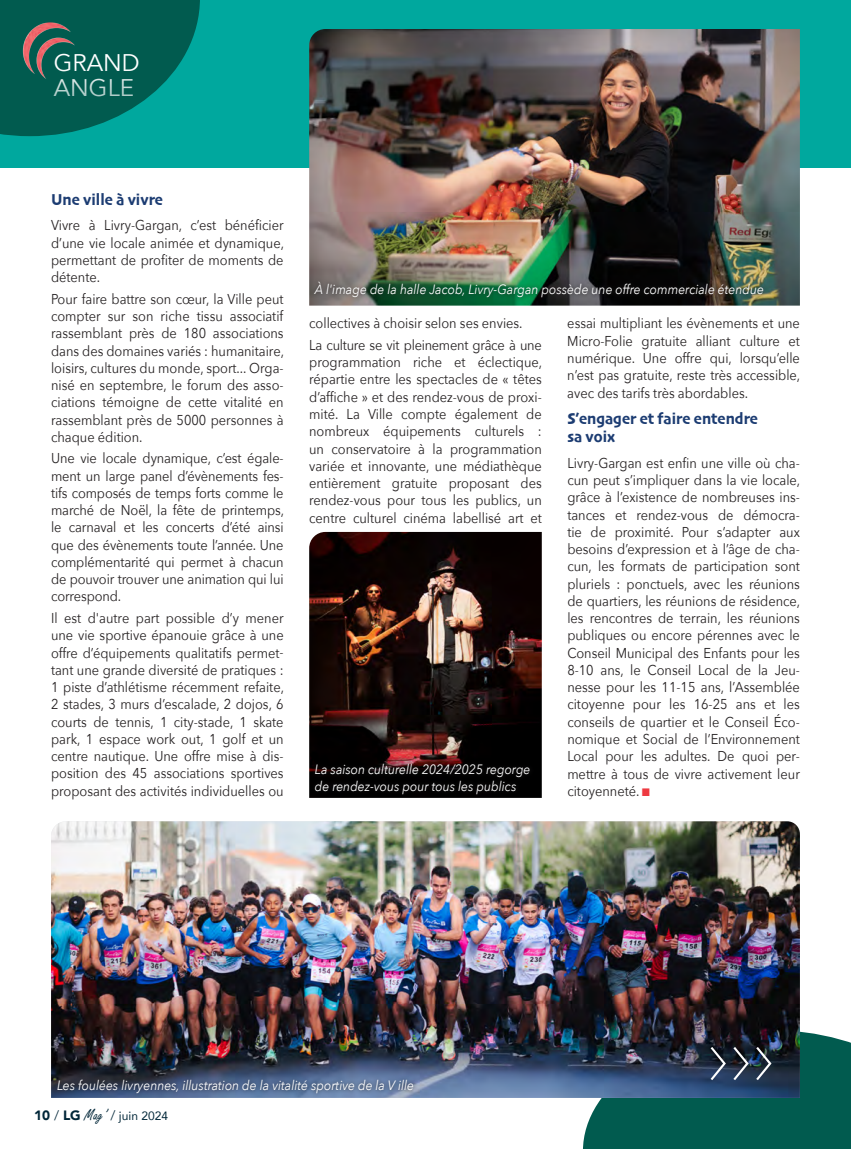
<style>
.page{position:relative;width:851px;height:1149px;background:#fff}
.page>*{position:absolute;margin:0;border:0;box-sizing:border-box;transform-origin:0 0}
.t1{font:100 71.85px "Meta Pro";color:#fff}
.t2{font:24px/25.5px "Avenir";color:#fff}
.t3{font:16.5px/18px "Skia";color:#1c3c72;scale:.9 1}
.t4{font:14.25px/17.2px "Avenir Next";color:#231f20;text-align:justify;scale:.9 1}
.t5{font:italic 13.5px/16.2px "Avenir Next";color:#fff;scale:.9 1}
.t6{font:12px "Avenir";color:#002638}
.s1{font-family:"Monotype Sorts";font-size:10.5px;color:#ee3a41}
.s2{font-weight:900;font-size:13.5px}
.s3{font-weight:300;font-size:13.5px}
.s4{font-family:"Freestyle Script";font-size:16.5px}
</style>
<div class="page">
<div style="left:0;top:0;width:850px;height:167px;background:#00a89e"></div>
<div style="left:583px;top:1029px;width:267px;height:119px;background:#015b4f"></div>
<img style="left:51px;top:821px;width:748px;height:276px">
<img style="left:309px;top:531px;width:232px;height:266px">
<img style="left:309px;top:29px;width:490px;height:276px">
<svg style="left:53px;top:1074px;width:365px;height:23px;background:#4b5d7e"></svg>
<img style="left:310px;top:277px;width:457px;height:25px">
<svg style="left:311px;top:759px;width:223px;height:38px;background:#0b0505"></svg>
<svg style="left:0;top:0;width:200px;height:136px"></svg>
<img style="left:21px;top:22px;width:65px;height:58px">
<h2 class="t2" style="left:54px;top:50px;width:87px">GRAND<br>ANGLE</h2>
<p class="t3" style="left:51px;top:191px;width:126px">Une ville à vivre</p>
<p class="t4" style="left:51px;top:216px;width:260px">Vivre à Livry-Gargan, c’est bénéficier d’une vie locale animée et dynamique, permettant de profiter de moments de détente.</p>
<p class="t4" style="left:51px;top:289px;width:260px">Pour faire battre son cœur, la Ville peut compter sur son riche tissu associatif rassemblant près de 180 associations dans des domaines variés : humanitaire, loisirs, cultures du monde, sport... Orga&shy;nisé en septembre, le forum des asso&shy;ciations témoigne de cette vitalité en rassemblant près de 5000 personnes à chaque édition.</p>
<p class="t4" style="left:51px;top:449px;width:260px">Une vie locale dynamique, c’est égale&shy;ment un large panel d’évènements fes&shy;tifs composés de temps forts comme le marché de Noël, la fête de printemps, le carnaval et les concerts d’été ainsi que des évènements toute l’année. Une complémentarité qui permet à chacun de pouvoir trouver une animation qui lui correspond.</p>
<p class="t4" style="left:51px;top:608px;width:260px">Il est d'autre part possible d’y mener une vie sportive épanouie grâce à une offre d’équipements qualitatifs permet&shy;tant une grande diversité de pratiques :<br>1 piste d’athlétisme récemment refaite, 2 stades, 3 murs d’escalade, 2 dojos, 6 courts de tennis, 1 city-stade, 1 skate park, 1 espace work out, 1 golf et un centre nautique. Une offre mise à dis&shy;position des 45 associations sportives proposant des activités individuelles ou</p>
<p class="t5" style="left:315px;top:281px;width:500px">À l'image de la halle Jacob, Livry-Gargan possède une offre commerciale étendue</p>
<p class="t4" style="left:309px;top:312px;width:260px;line-height:21.5px">collectives à choisir selon ses envies.<br>La culture se vit pleinement grâce à une</p>
<p class="t4" style="left:309px;top:353px;width:260px">programmation riche et éclectique, répartie entre les spectacles de « têtes d’affiche » et des rendez-vous de proxi&shy;mité. La Ville compte également de nombreux équipements culturels : un conservatoire à la programmation variée et innovante, une médiathèque entièrement gratuite proposant des rendez-vous pour tous les publics, un centre culturel cinéma labellisé art et</p>
<p class="t5" style="left:315px;top:760px;width:241px">La saison culturelle 2024/2025 regorge de rendez-vous pour tous les publics</p>
<p class="t4" style="left:567px;top:314px;width:260px">essai multipliant les évènements et une Micro-Folie gratuite alliant culture et numérique. Une offre qui, lorsqu’elle n’est pas gratuite, reste très accessible, avec des tarifs très abordables.</p>
<p class="t3" style="left:567px;top:410px;width:213px">S’engager et faire entendre sa voix</p>
<p class="t4" style="left:567px;top:453px;width:260px">Livry-Gargan est enfin une ville où cha&shy;cun peut s’impliquer dans la vie locale, grâce à l’existence de nombreuses ins&shy;tances et rendez-vous de démocra&shy;tie de proximité. Pour s’adapter aux besoins d’expression et à l’âge de cha&shy;cun, les formats de participation sont pluriels : ponctuels, avec les réunions de quartiers, les réunions de résidence, les rencontres de terrain, les réunions publiques ou encore pérennes avec le Conseil Municipal des Enfants pour les 8-10 ans, le Conseil Local de la Jeu&shy;nesse pour les 11-15 ans, l’Assemblée citoyenne pour les 16-25 ans et les conseils de quartier et le Conseil Éco&shy;nomique et Social de l’Environnement Local pour les adultes. De quoi per&shy;mettre à tous de vivre activement leur citoyenneté. <span class="s1">n</span></p>
<p class="t5" style="left:57px;top:1076px;width:398px">Les foulées livryennes, illustration de la vitalité sportive de la V ille</p>
<p class="t6" style="left:34px;top:1105px;width:135px"><span class="s2">10</span> <span class="s3">/</span> <span class="s2">LG</span> <span class="s4">Mag’</span> <span class="s3">/</span> juin 2024</p>
<h1 class="t1" style="left:705px;top:1009px;width:70px">&gt;&gt;&gt;</h1>
</div>
